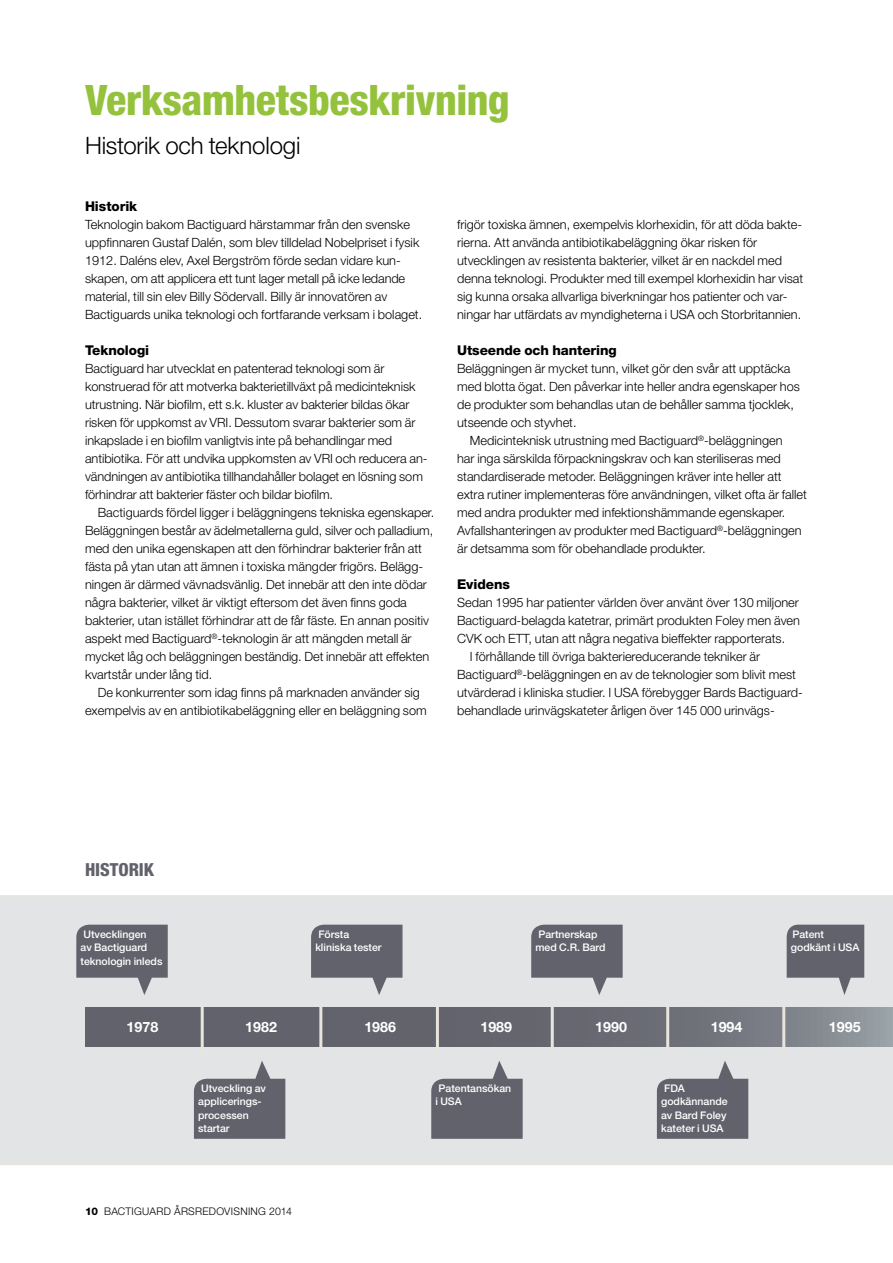
<style>
.page{position:relative;width:893px;height:1263px;background:#fff}
.page>*{position:absolute;margin:0;border:0;box-sizing:border-box;transform-origin:0 0}
.t1{font:800 condensed 42px "Helvetica Neue LT Std";letter-spacing:-.01em;color:#94c23d}
.t2{font:300 24px "Helvetica Neue LT Std";letter-spacing:-.01em;color:#000}
.t3{font:800 condensed 18px "Helvetica Neue LT Std";letter-spacing:-.005em;color:#62626c}
.t4{font:700 14.25px "Helvetica Neue LT Std";color:#fff}
.t5{font:800 13.5px "Helvetica Neue LT Std";letter-spacing:-.005em;color:#000}
.t6{font:300 12.75px/18px "Helvetica Neue LT Std";color:#000}
.t7{font:500 10.5px/13.5px "Helvetica Neue LT Std";color:#fff}
.t8{font:300 10.5px "Helvetica Neue LT Std";letter-spacing:.025em;color:#000}
.s1{font-weight:800}
</style>
<div class="page">
<div style="left:0;top:895px;width:893px;height:270px;background:#e2e4e6"></div>
<svg style="left:76px;top:925px;width:92px;height:70px;background:#808088"></svg>
<svg style="left:311px;top:925px;width:91px;height:70px;background:#7f8088"></svg>
<svg style="left:194px;top:1061px;width:91px;height:78px;background:#7d7d86"></svg>
<svg style="left:431px;top:1061px;width:92px;height:78px;background:#7e7e86"></svg>
<svg style="left:531px;top:925px;width:92px;height:70px;background:#808088"></svg>
<svg style="left:657px;top:1061px;width:91px;height:78px;background:#7d7d86"></svg>
<svg style="left:85px;top:1008px;width:808px;height:39px;background:#6b6d76"></svg>
<svg style="left:787px;top:925px;width:77px;height:70px;background:#7f8088"></svg>
<hr style="left:201px;top:1003px;width:3px;height:53px;background:#e8e5df">
<hr style="left:319px;top:1005px;width:3px;height:49px;background:#e8e5df">
<hr style="left:436px;top:1003px;width:3px;height:48px;background:#e8e5df">
<hr style="left:551px;top:1004px;width:3px;height:49px;background:#e8e5df">
<hr style="left:666px;top:1005px;width:3px;height:49px;background:#e8e5df">
<hr style="left:782px;top:1005px;width:3px;height:49px;background:#e8e5df">
<h1 class="t1" style="left:85px;top:74px;width:426px">Verksamhetsbeskrivning</h1>
<h2 class="t2" style="left:85px;top:130px;width:217px">Historik och teknologi</h2>
<p class="t5" style="left:85px;top:198px;width:54px">Historik</p>
<p class="t6" style="left:85px;top:215px;width:339px">Teknologin bakom Bactiguard härstammar från den svenske uppfinnaren Gustaf Dalén, som blev tilldelad Nobelpriset i fysik 1912. Daléns elev, Axel Bergström förde sedan vidare kun&shy;skapen, om att applicera ett tunt lager metall på icke ledande material, till sin elev Billy Södervall. Billy är innovatören av Bactiguards unika teknologi och fortfarande verksam i bolaget.</p>
<p class="t5" style="left:85px;top:342px;width:66px">Teknologi</p>
<p class="t6" style="left:85px;top:359px;width:344px">Bactiguard har utvecklat en patenterad teknologi som är konstruerad för att motverka bakterietillväxt på medicinteknisk utrustning. När biofilm, ett s.k. kluster av bakterier bildas ökar risken för uppkomst av VRI. Dessutom svarar bakterier som är inkapslade i en biofilm vanligtvis inte på behandlingar med antibiotika. För att undvika uppkomsten av VRI och reducera an&shy;vändningen av antibiotika tillhandahåller bolaget en lösning som förhindrar att bakterier fäster och bildar biofilm.</p>
<p class="t6" style="left:85px;top:503px;width:351px;text-indent:13px">Bactiguards fördel ligger i beläggningens tekniska egenskaper.<br>Beläggningen består av ädelmetallerna guld, silver och palladium, med den unika egenskapen att den förhindrar bakterier från att fästa på ytan utan att ämnen i toxiska mängder frigörs. Belägg&shy;ningen är därmed vävnadsvänlig. Det innebär att den inte dödar några bakterier, vilket är viktigt eftersom det även finns goda bakterier, utan istället förhindrar att de får fäste. En annan positiv aspekt med Bactiguard<sup>®</sup>-teknologin är att mängden metall är mycket låg och beläggningen beständig. Det innebär att effekten kvartstår under lång tid.</p>
<p class="t6" style="left:85px;top:683px;width:343px;text-align:center">De konkurrenter som idag finns på marknaden använder sig exempelvis av en antibiotikabeläggning eller en beläggning som</p>
<p class="t6" style="left:457px;top:215px;width:348px">frigör toxiska ämnen, exempelvis klorhexidin, för att döda bakte&shy;rierna. Att använda antibiotikabeläggning ökar risken för utvecklingen av resistenta bakterier, vilket är en nackdel med denna teknologi. Produkter med till exempel klorhexidin har visat sig kunna orsaka allvarliga biverkningar hos patienter och var&shy;ningar har utfärdats av myndigheterna i USA och Storbritannien.</p>
<p class="t5" style="left:457px;top:342px;width:161px">Utseende och hantering</p>
<p class="t6" style="left:457px;top:359px;width:344px">Beläggningen är mycket tunn, vilket gör den svår att upptäcka med blotta ögat. Den påverkar inte heller andra egenskaper hos de produkter som behandlas utan de behåller samma tjocklek, utseende och styvhet.</p>
<p class="t6" style="left:457px;top:431px;width:351px;text-indent:13px">Medicinteknisk utrustning med Bactiguard<sup>®</sup>-beläggningen<br>har inga särskilda förpackningskrav och kan steriliseras med standardiserade metoder. Beläggningen kräver inte heller att extra rutiner implementeras före användningen, vilket ofta är fallet med andra produkter med infektionshämmande egenskaper.<br>Avfallshanteringen av produkter med Bactiguard<sup>®</sup>-beläggningen är detsamma som för obehandlade produkter.</p>
<p class="t5" style="left:457px;top:576px;width:54px">Evidens</p>
<p class="t6" style="left:457px;top:593px;width:343px">Sedan 1995 har patienter världen över använt över 130 miljoner</p>
<p class="t6" style="left:457px;top:611px;width:344px">Bactiguard-belagda katetrar, primärt produkten Foley men även</p>
<p class="t6" style="left:457px;top:629px;width:330px">CVK och ETT, utan att några negativa bieffekter rapporterats.</p>
<p class="t6" style="left:470px;top:647px;width:292px">I förhållande till övriga bakteriereducerande tekniker är</p>
<p class="t6" style="left:457px;top:665px;width:340px">Bactiguard<sup>®</sup>-beläggningen en av de teknologier som blivit mest</p>
<p class="t6" style="left:457px;top:683px;width:347px">utvärderad i kliniska studier. I USA förebygger Bards Bactiguard-</p>
<p class="t6" style="left:457px;top:701px;width:318px">behandlade urinvägskateter årligen över 145 000 urinvägs-</p>
<h3 class="t3" style="left:85px;top:858px;width:71px">HISTORIK</h3>
<p class="t7" style="left:81px;top:927px;width:83px">Utvecklingen<br>av Bactiguard teknologin inleds</p>
<p class="t7" style="left:315px;top:927px;width:68px">Första kliniska tester</p>
<p class="t7" style="left:535px;top:927px;width:72px">Partnerskap med C.R. Bard</p>
<p class="t7" style="left:791px;top:927px;width:70px">Patent godkänt i USA</p>
<p class="t4" style="left:127px;top:1018px;width:33px">1978</p>
<p class="t4" style="left:245px;top:1018px;width:33px">1982</p>
<p class="t4" style="left:364px;top:1018px;width:33px">1986</p>
<p class="t4" style="left:480px;top:1018px;width:33px">1989</p>
<p class="t4" style="left:595px;top:1018px;width:33px">1990</p>
<p class="t4" style="left:711px;top:1018px;width:33px">1994</p>
<p class="t4" style="left:829px;top:1018px;width:33px">1995</p>
<p class="t7" style="left:198px;top:1081px;width:69px">Utveckling av applicerings&shy;processen startar</p>
<p class="t7" style="left:435px;top:1081px;width:77px">Patentansökan i USA</p>
<p class="t8" style="left:85px;top:1205px;width:209px"><span class="s1">10</span> BACTIGUARD ÅRSREDOVISNING 2014</p>
<p class="t7" style="left:661px;top:1081px;width:68px">FDA godkännande av Bard Foley kateter i USA</p>
</div>
